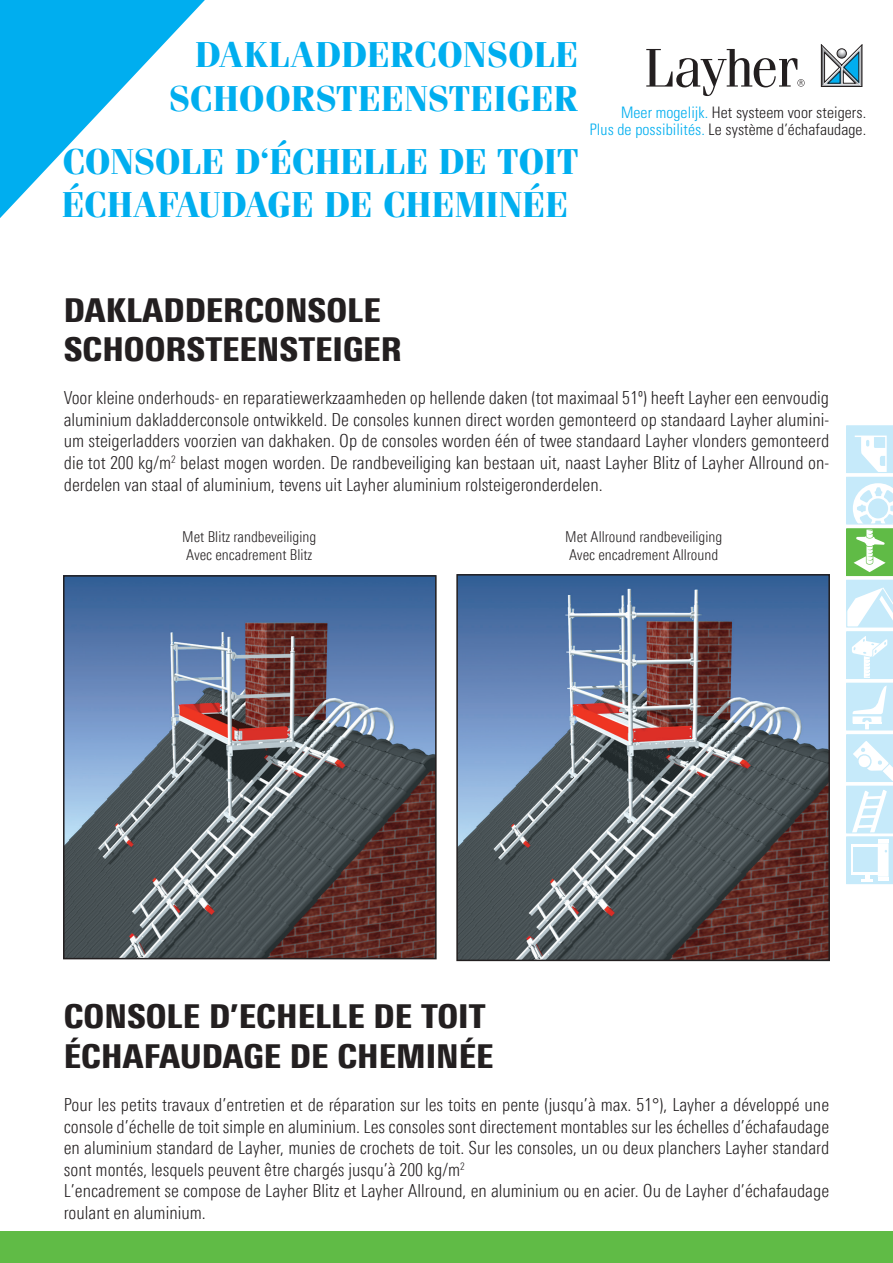
<style>
.page{position:relative;width:893px;height:1263px;background:#fff}
.page>*{position:absolute;margin:0;border:0;box-sizing:border-box;transform-origin:0 0}
.t1{font:700 36px/43.2px "Fenice Pro ITC";letter-spacing:.005em;color:#00aeef;text-align:right}
.t2{font:900 33px/39.6px "Linotype Univers 820 Cn";color:#231f20}
.t3{font:300 18px/21.6px "Linotype Univers 320 Cn";color:#231f20;text-align:justify}
.t4{font:300 condensed 15.9px/17.1px "Univers";letter-spacing:.005em;color:#231f20;text-align:right}
.t5{font:300 15px/18px "Linotype Univers 320 Cn";color:#231f20}
.s1{color:#00aeef}
</style>
<div class="page">
<svg style="left:646px;top:49px;width:159px;height:47px"></svg>
<svg style="left:821px;top:45px;width:41px;height:42px"></svg>
<img style="left:66px;top:578px;width:368px;height:378px">
<div style="left:63px;top:575px;width:374px;height:384px;border:2px solid #231f20"></div>
<img style="left:459px;top:577px;width:368px;height:381px">
<div style="left:456px;top:574px;width:374px;height:387px;border:2px solid #231f20"></div>
<svg style="left:0;top:0;width:205px;height:218px"></svg>
<div style="left:0;top:1231px;width:893px;height:32px;background:#60bb46"></div>
<svg style="left:846px;top:425px;width:47px;height:459px"></svg>
<h1 class="t1" style="left:169px;top:34px;width:411px">DAKLADDERCONSOLE<br>SCHOORSTEENSTEIGER</h1>
<h1 class="t1" style="left:62px;top:140px;width:518px;text-align:left">CONSOLE D‘ÉCHELLE DE TOIT<br>ÉCHAFAUDAGE DE CHEMINÉE</h1>
<p class="t4" style="left:590px;top:104px;width:278px"><span class="s1">Meer mogelijk.</span> Het systeem voor steigers.<br><span class="s1">Plus de possibilités.</span> Le système d’échafaudage.</p>
<h2 class="t2" style="left:64px;top:290px;width:339px">DAKLADDERCONSOLE<br>SCHOORSTEENSTEIGER</h2>
<p class="t3" style="left:64px;top:387px;width:767px">Voor kleine onderhouds- en reparatiewerkzaamheden op hellende daken (tot maximaal 51º) heeft Layher een eenvoudig aluminium dakladderconsole ontwikkeld. De consoles kunnen direct worden gemonteerd op standaard Layher alumini&shy;um steigerladders voorzien van dakhaken. Op de consoles worden één of twee standaard Layher vlonders gemonteerd die tot 200 kg/m<sup>2</sup> belast mogen worden. De randbeveiliging kan bestaan uit, naast Layher Blitz of Layher Allround on&shy;derdelen van staal of aluminium, tevens uit Layher aluminium rolsteigeronderdelen.</p>
<p class="t5" style="left:182px;top:528px;width:135px">Met Blitz randbeveiliging<br>Avec encadrement Blitz</p>
<p class="t5" style="left:565px;top:528px;width:158px">Met Allround randbeveiliging<br>Avec encadrement Allround</p>
<h2 class="t2" style="left:64px;top:996px;width:431px">CONSOLE D’ECHELLE DE TOIT<br>ÉCHAFAUDAGE DE CHEMINÉE</h2>
<p class="t3" style="left:64px;top:1094px;width:767px;text-align:left">Pour les petits travaux d’entretien et de réparation sur les toits en pente (jusqu’à max. 51°), Layher a développé une console d’échelle de toit simple en aluminium. Les consoles sont directement montables sur les échelles d’échafaudage en aluminium standard de Layher, munies de crochets de toit. Sur les consoles, un ou deux planchers Layher standard sont montés, lesquels peuvent être chargés jusqu’à 200 kg/m<sup>2<br></sup>L’encadrement se compose de Layher Blitz et Layher Allround, en aluminium ou en acier. Ou de Layher d’échafaudage roulant en aluminium.</p>
</div>
